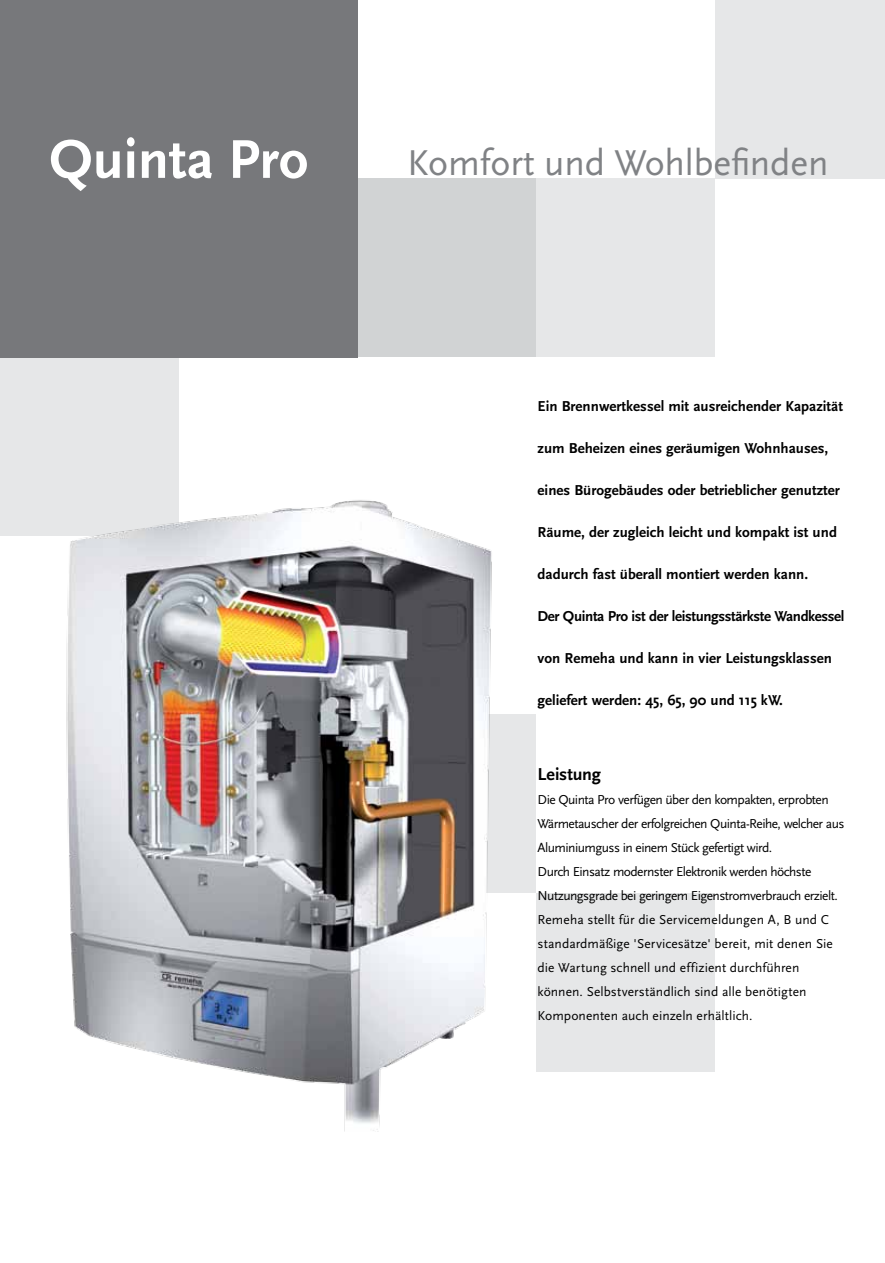
<style>
.page{position:relative;width:885px;height:1263px;background:#fff}
.page>*{position:absolute;margin:0;border:0;box-sizing:border-box;transform-origin:0 0}
.t1{font:700 57px "Scala Sans Pro";color:#fff}
.t2{font:37.5px "Scala Sans Pro";color:#808285}
.t3{font:700 18px "Scala Sans Pro";letter-spacing:-.01em;color:#000}
.t4{font:700 15px "Scala Sans Pro";color:#000}
.t5{font:700 15px "Scala Sans Pro";letter-spacing:-.025em;color:#000}
.t6{font:13.5px/24px "Scala Sans Pro";letter-spacing:-.04em;color:#000}
</style>
<div class="page">
<div style="left:357px;top:179px;width:179px;height:178px;background:#d1d3d4"></div>
<div style="left:357px;top:714px;width:179px;height:179px;background:#e6e7e8"></div>
<div style="left:0;top:357px;width:179px;height:179px;background:#e6e7e8"></div>
<div style="left:0;top:0;width:357px;height:357px;background:#77787b"></div>
<div style="left:714px;top:0;width:170px;height:179px;background:#e6e7e8"></div>
<div style="left:536px;top:179px;width:178px;height:178px;background:#e6e7e8"></div>
<div style="left:536px;top:893px;width:178px;height:178px;background:#e6e7e8"></div>
<img style="left:66px;top:500px;width:426px;height:631px">
<h1 class="t1" style="left:49px;top:125px;width:261px">Quinta Pro</h1>
<h2 class="t2" style="left:407px;top:141px;width:423px">Komfort und Wohlbefinden</h2>
<p class="t4" style="left:537px;top:397px;width:307px">Ein Brennwertkessel mit ausreichender Kapazität</p>
<p class="t4" style="left:537px;top:439px;width:292px">zum Beheizen eines geräumigen Wohnhauses,</p>
<p class="t4" style="left:537px;top:481px;width:304px">eines Bürogebäudes oder betrieblicher genutzter</p>
<p class="t4" style="left:537px;top:523px;width:301px">Räume, der zugleich leicht und kompakt ist und</p>
<p class="t4" style="left:537px;top:565px;width:272px">dadurch fast überall montiert werden kann.</p>
<p class="t5" style="left:537px;top:607px;width:308px">Der Quinta Pro ist der leistungsstärkste Wandkessel</p>
<p class="t4" style="left:537px;top:649px;width:296px">von Remeha und kann in vier Leistungsklassen</p>
<p class="t4" style="left:537px;top:691px;width:247px">geliefert werden: 45, 65, 90 und 115 kW.</p>
<h3 class="t3" style="left:537px;top:763px;width:65px">Leistung</h3>
<p class="t6" style="left:537px;top:788px;width:308px">Die Quinta Pro verfügen über den kompakten, erprobten Wärmetauscher der erfolgreichen Quinta-Reihe, welcher aus Aluminiumguss in einem Stück gefertigt wird.<br>Durch Einsatz modernster Elektronik werden höchste Nutzungsgrade bei geringem Eigenstromverbrauch erzielt.<br>Remeha stellt für die Servicemeldungen A, B und C standardmäßige 'Servicesätze' bereit, mit denen Sie die Wartung schnell und effizient durchführen können. Selbstverständlich sind alle benötigten Komponenten auch einzeln erhältlich.</p>
</div>
